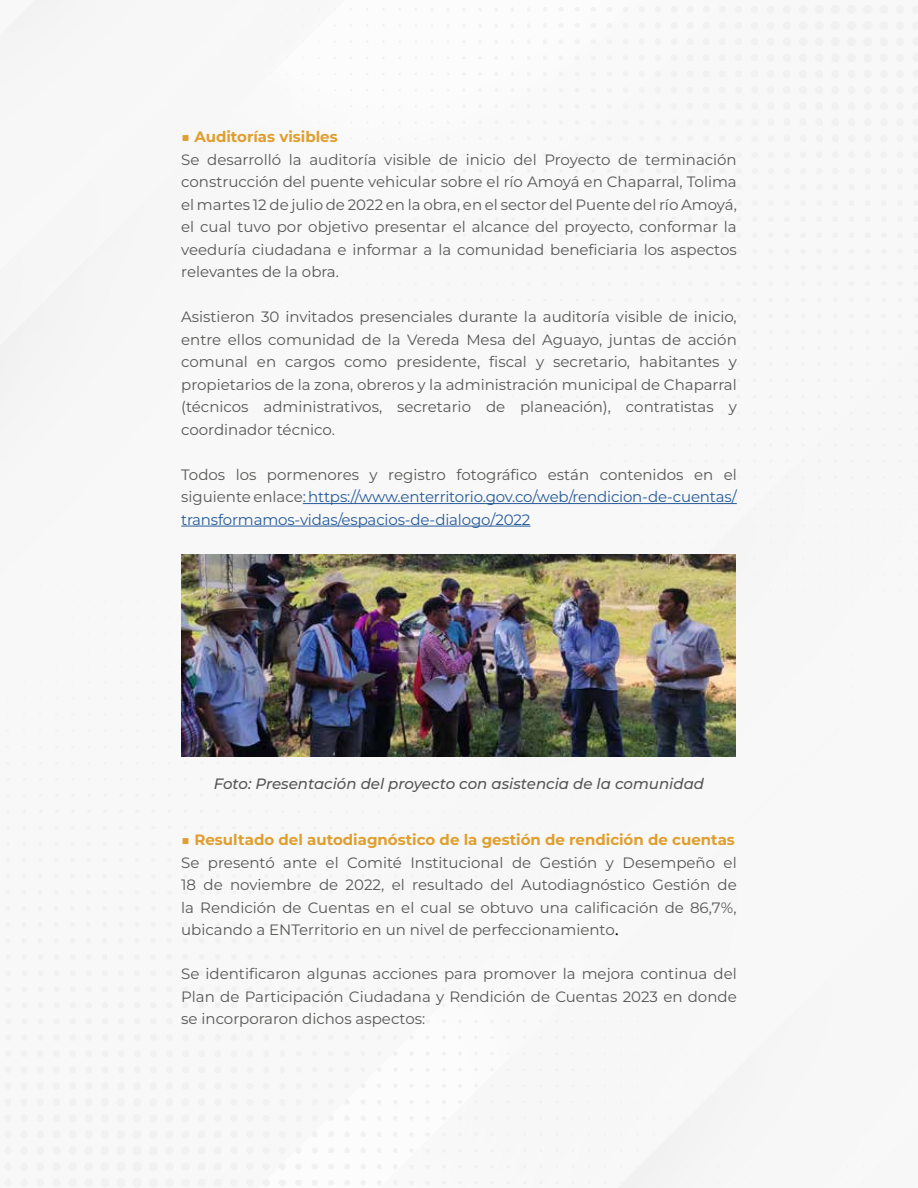
<style>
.page{position:relative;width:918px;height:1188px;background:#fff}
.page>*{position:absolute;margin:0;border:0;box-sizing:border-box;transform-origin:0 0}
.t1{font:15px/22.5px "Montserrat";color:#575756;text-align:justify}
.t2{font:15px/22.5px "Montserrat";letter-spacing:-.01em;color:#275b9b;text-align:justify}
.t3{font:700 15px "Montserrat";color:#e09e2e}
.t4{font:italic 100 15px "Montserrat";color:#575756}
.s1{color:#575756}
.s2{font-family:"Minion Pro";font-size:18px;color:#000}
</style>
<div class="page">
<img style="left:1px;top:0;width:917px;height:1188px">
<hr style="left:0;top:0;width:1px;height:825px;background:#009fe3">
<hr style="left:303px;top:503px;width:434px;height:1px;background:#275b9b">
<hr style="left:181px;top:526px;width:349px;height:1px;background:#275b9b">
<img style="left:181px;top:554px;width:555px;height:202px">
<p class="t3" style="left:181px;top:127px;width:158px">■ Auditorías visibles</p>
<p class="t1" style="left:181px;top:148px;width:557px">Se desarrolló la auditoría visible de inicio del Proyecto de terminación construcción del puente vehicular sobre el río Amoyá en Chaparral, Tolima el martes 12 de julio de 2022 en la obra, en el sector del Puente del río Amoyá, el cual tuvo por objetivo presentar el alcance del proyecto, conformar la veeduría ciudadana e informar a la comunidad beneficiaria los aspectos relevantes de la obra.</p>
<p class="t1" style="left:181px;top:305px;width:557px">Asistieron 30 invitados presenciales durante la auditoría visible de inicio, entre ellos comunidad de la Vereda Mesa del Aguayo, juntas de acción comunal en cargos como presidente, fiscal y secretario, habitantes y propietarios de la zona, obreros y la administración municipal de Chaparral (técnicos administrativos, secretario de planeación), contratistas y coordinador técnico.</p>
<p class="t2" style="left:181px;top:463px;width:557px"><span class="s1">Todos los pormenores y registro fotográfico están contenidos en el siguiente enlace</span>: https://www.enterritorio.gov.co/web/rendicion-de-cuentas/ transformamos-vidas/espacios-de-dialogo/2022</p>
<p class="t4" style="left:214px;top:774px;width:492px">Foto: Presentación del proyecto con asistencia de la comunidad</p>
<p class="t3" style="left:181px;top:830px;width:555px">■ Resultado del autodiagnóstico de la gestión de rendición de cuentas</p>
<p class="t1" style="left:181px;top:851px;width:557px">Se presentó ante el Comité Institucional de Gestión y Desempeño el 18 de noviembre de 2022, el resultado del Autodiagnóstico Gestión de la Rendición de Cuentas en el cual se obtuvo una calificación de 86,7%, ubicando a ENTerritorio en un nivel de perfeccionamiento<span class="s2">.</span></p>
<p class="t1" style="left:181px;top:962px;width:557px">Se identificaron algunas acciones para promover la mejora continua del Plan de Participación Ciudadana y Rendición de Cuentas 2023 en donde se incorporaron dichos aspectos:</p>
</div>
